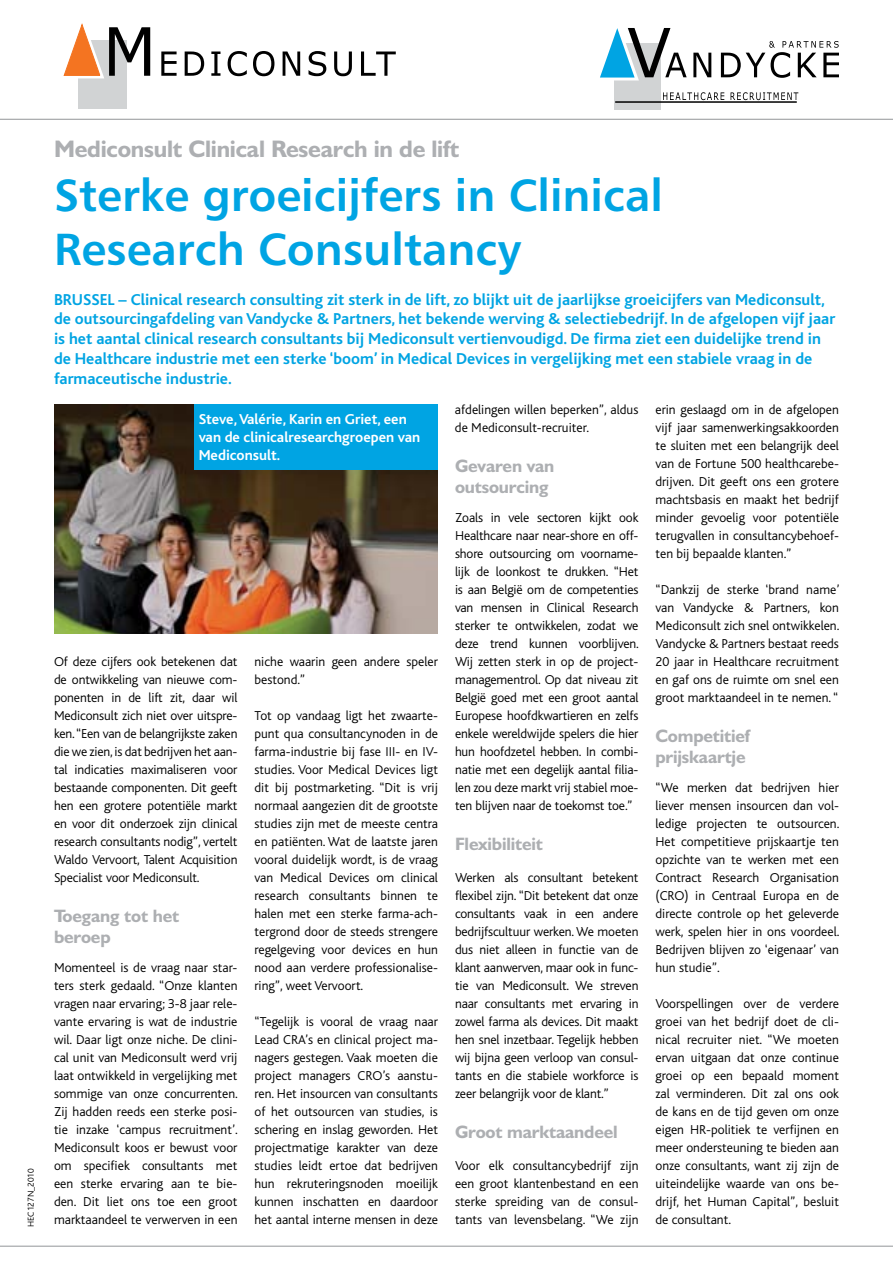
<style>
.page{position:relative;width:893px;height:1263px;background:#fff}
.page>*{position:absolute;margin:0;border:0;box-sizing:border-box;transform-origin:0 0}
.t1{font:45px/54px "Humanist 777 BT Bold B";color:#00a4e3}
.t2{font:700 24px "Humanist 521 BT";letter-spacing:-.01em;color:#adafb2}
.t3{font:700 18px/21.6px "Humanist 521 BT";letter-spacing:-.01em;color:#adafb2}
.t4{font:700 16.5px/19.8px "Bliss";color:#00a4e3}
.t5{font:700 15px/18px "Bliss";color:#fff}
.t6{font:300 13.5px/18px "Bliss";color:#000;text-align:justify}
.t7{font:300 9px "Bliss";color:#000}
</style>
<div class="page">
<hr style="left:0;top:119px;width:893px;height:1px;background:#939598">
<div style="left:614px;top:43px;width:47px;height:67px;background:#d1d3d4"></div>
<svg style="left:600px;top:28px;width:87px;height:52px"></svg>
<svg style="left:693px;top:53px;width:18px;height:24px"></svg>
<svg style="left:663px;top:92px;width:61px;height:8px"></svg>
<svg style="left:731px;top:92px;width:67px;height:8px"></svg>
<svg style="left:721px;top:41px;width:118px;height:37px"></svg>
<hr style="left:615px;top:102px;width:182px;height:1px;background:#000">
<hr style="left:0;top:1246px;width:893px;height:1px;background:#939598">
<img style="left:54px;top:404px;width:384px;height:229px">
<div style="left:194px;top:404px;width:244px;height:66px;background:#00a4e3"></div>
<div style="left:79px;top:40px;width:48px;height:68px;background:#d1d3d4"></div>
<svg style="left:63px;top:23px;width:87px;height:55px"></svg>
<svg style="left:161px;top:52px;width:16px;height:24px"></svg>
<svg style="left:185px;top:52px;width:19px;height:24px"></svg>
<svg style="left:211px;top:52px;width:9px;height:24px"></svg>
<svg style="left:228px;top:51px;width:19px;height:25px"></svg>
<svg style="left:253px;top:51px;width:21px;height:25px"></svg>
<svg style="left:283px;top:52px;width:17px;height:24px"></svg>
<svg style="left:308px;top:51px;width:18px;height:25px"></svg>
<svg style="left:334px;top:52px;width:18px;height:24px"></svg>
<svg style="left:361px;top:52px;width:35px;height:24px"></svg>
<p class="t7" style="left:26px;top:1227px;width:60px;rotate:-90deg">HEC127N_2010</p>
<h2 class="t2" style="left:54px;top:134px;width:407px">Mediconsult Clinical Research in de lift</h2>
<h1 class="t1" style="left:54px;top:167px;width:610px">Sterke groeicijfers in Clinical<br>Research Consultancy</h1>
<p class="t4" style="left:54px;top:290px;width:783px">BRUSSEL – Clinical research consulting zit sterk in de lift, zo blijkt uit de jaarlijkse groeicijfers van Mediconsult, de outsourcingafdeling van Vandycke &amp; Partners, het bekende werving &amp; selectiebedrijf. In de afgelopen vijf jaar is het aantal clinical research consultants bij Mediconsult vertienvoudigd. De firma ziet een duidelijke trend in de Healthcare industrie met een sterke ‘boom’ in Medical Devices in vergelijking met een stabiele vraag in de farmaceutische industrie.</p>
<p class="t5" style="left:199px;top:411px;width:223px">Steve, Valérie, Karin en Griet, een van de clinicalresearchgroepen van<br>Mediconsult.</p>
<p class="t6" style="left:455px;top:401px;width:185px">afdelingen willen beperken”, aldus de Mediconsult-recruiter.</p>
<h3 class="t3" style="left:455px;top:454px;width:101px">Gevaren van outsourcing</h3>
<p class="t6" style="left:455px;top:509px;width:185px">Zoals in vele sectoren kijkt ook Healthcare naar near-shore en off&shy;shore outsourcing om voorname&shy;lijk de loonkost te drukken. “Het is aan België om de competenties van mensen in Clinical Research sterker te ontwikkelen, zodat we deze trend kunnen voorblijven.<br>Wij zetten sterk in op de project&shy;managementrol. Op dat niveau zit België goed met een groot aantal Europese hoofdkwartieren en zelfs enkele wereldwijde spelers die hier hun hoofdzetel hebben. In combi&shy;natie met een degelijk aantal filia&shy;len zou deze markt vrij stabiel moe&shy;ten blijven naar de toekomst toe.”</p>
<h3 class="t3" style="left:455px;top:832px;width:89px">Flexibiliteit</h3>
<p class="t6" style="left:455px;top:869px;width:185px">Werken als consultant betekent flexibel zijn. “Dit betekent dat onze consultants vaak in een andere bedrijfscultuur werken. We moeten dus niet alleen in functie van de klant aanwerven, maar ook in func&shy;tie van Mediconsult. We streven naar consultants met ervaring in zowel farma als devices. Dit maakt hen snel inzetbaar. Tegelijk hebben wij bijna geen verloop van consul&shy;tants en die stabiele workforce is zeer belangrijk voor de klant.”</p>
<h3 class="t3" style="left:455px;top:1120px;width:164px">Groot marktaandeel</h3>
<p class="t6" style="left:455px;top:1157px;width:185px">Voor elk consultancybedrijf zijn een groot klantenbestand en een sterke spreiding van de consul&shy;tants van levensbelang. “We zijn</p>
<p class="t6" style="left:655px;top:401px;width:185px">erin geslaagd om in de afgelopen vijf jaar samenwerkingsakkoorden te sluiten met een belangrijk deel van de Fortune 500 healthcarebe&shy;drijven. Dit geeft ons een grotere machtsbasis en maakt het bedrijf minder gevoelig voor potentiële terugvallen in consultancybehoef&shy;ten bij bepaalde klanten.”</p>
<p class="t6" style="left:655px;top:581px;width:186px">“Dankzij de sterke ‘brand name’ van Vandycke &amp; Partners, kon Mediconsult zich snel ontwikkelen.<br>Vandycke &amp; Partners bestaat reeds 20 jaar in Healthcare recruitment en gaf ons de ruimte om snel een groot marktaandeel in te nemen. “</p>
<h3 class="t3" style="left:655px;top:724px;width:96px">Competitief prijskaartje</h3>
<p class="t6" style="left:655px;top:779px;width:185px">“We merken dat bedrijven hier liever mensen insourcen dan vol&shy;ledige projecten te outsourcen.<br>Het competitieve prijskaartje ten opzichte van te werken met een Contract Research Organisation (CRO) in Centraal Europa en de directe controle op het geleverde werk, spelen hier in ons voordeel.<br>Bedrijven blijven zo ‘eigenaar’ van hun studie”.</p>
<p class="t6" style="left:655px;top:995px;width:185px">Voorspellingen over de verdere groei van het bedrijf doet de cli&shy;nical recruiter niet. “We moeten ervan uitgaan dat onze continue groei op een bepaald moment zal verminderen. Dit zal ons ook de kans en de tijd geven om onze eigen HR-politiek te verfijnen en meer ondersteuning te bieden aan onze consultants, want zij zijn de uiteindelijke waarde van ons be&shy;drijf, het Human Capital”, besluit de consultant.</p>
<p class="t6" style="left:254px;top:653px;width:185px">niche waarin geen andere speler bestond.”</p>
<p class="t6" style="left:254px;top:707px;width:185px">Tot op vandaag ligt het zwaarte&shy;punt qua consultancynoden in de farma-industrie bij fase III- en IV&shy;studies. Voor Medical Devices ligt dit bij postmarketing. “Dit is vrij normaal aangezien dit de grootste studies zijn met de meeste centra en patiënten. Wat de laatste jaren vooral duidelijk wordt, is de vraag van Medical Devices om clinical research consultants binnen te halen met een sterke farma-ach&shy;tergrond door de steeds strengere regelgeving voor devices en hun nood aan verdere professionalise&shy;ring”, weet Vervoort.</p>
<p class="t6" style="left:254px;top:1013px;width:185px">“Tegelijk is vooral de vraag naar Lead CRA’s en clinical project ma&shy;nagers gestegen. Vaak moeten die project managers CRO’s aanstu&shy;ren. Het insourcen van consultants of het outsourcen van studies, is schering en inslag geworden. Het projectmatige karakter van deze studies leidt ertoe dat bedrijven hun rekruteringsnoden moeilijk kunnen inschatten en daardoor het aantal interne mensen in deze</p>
<p class="t6" style="left:54px;top:653px;width:185px">Of deze cijfers ook betekenen dat de ontwikkeling van nieuwe com&shy;ponenten in de lift zit, daar wil Mediconsult zich niet over uitspre&shy;ken. “Een van de belangrijkste zaken die we zien, is dat bedrijven het aan&shy;tal indicaties maximaliseren voor bestaande componenten. Dit geeft hen een grotere potentiële markt en voor dit onderzoek zijn clinical research consultants nodig”, vertelt Waldo Vervoort, Talent Acquisition Specialist voor Mediconsult.</p>
<h3 class="t3" style="left:54px;top:904px;width:127px">Toegang tot het beroep</h3>
<p class="t6" style="left:54px;top:959px;width:185px">Momenteel is de vraag naar star&shy;ters sterk gedaald. “Onze klanten vragen naar ervaring; 3-8 jaar rele&shy;vante ervaring is wat de industrie wil. Daar ligt onze niche. De clini&shy;cal unit van Mediconsult werd vrij laat ontwikkeld in vergelijking met sommige van onze concurrenten.<br>Zij hadden reeds een sterke posi&shy;tie inzake ‘campus recruitment’.<br>Mediconsult koos er bewust voor om specifiek consultants met een sterke ervaring aan te bie&shy;den. Dit liet ons toe een groot marktaandeel te verwerven in een</p>
</div>
